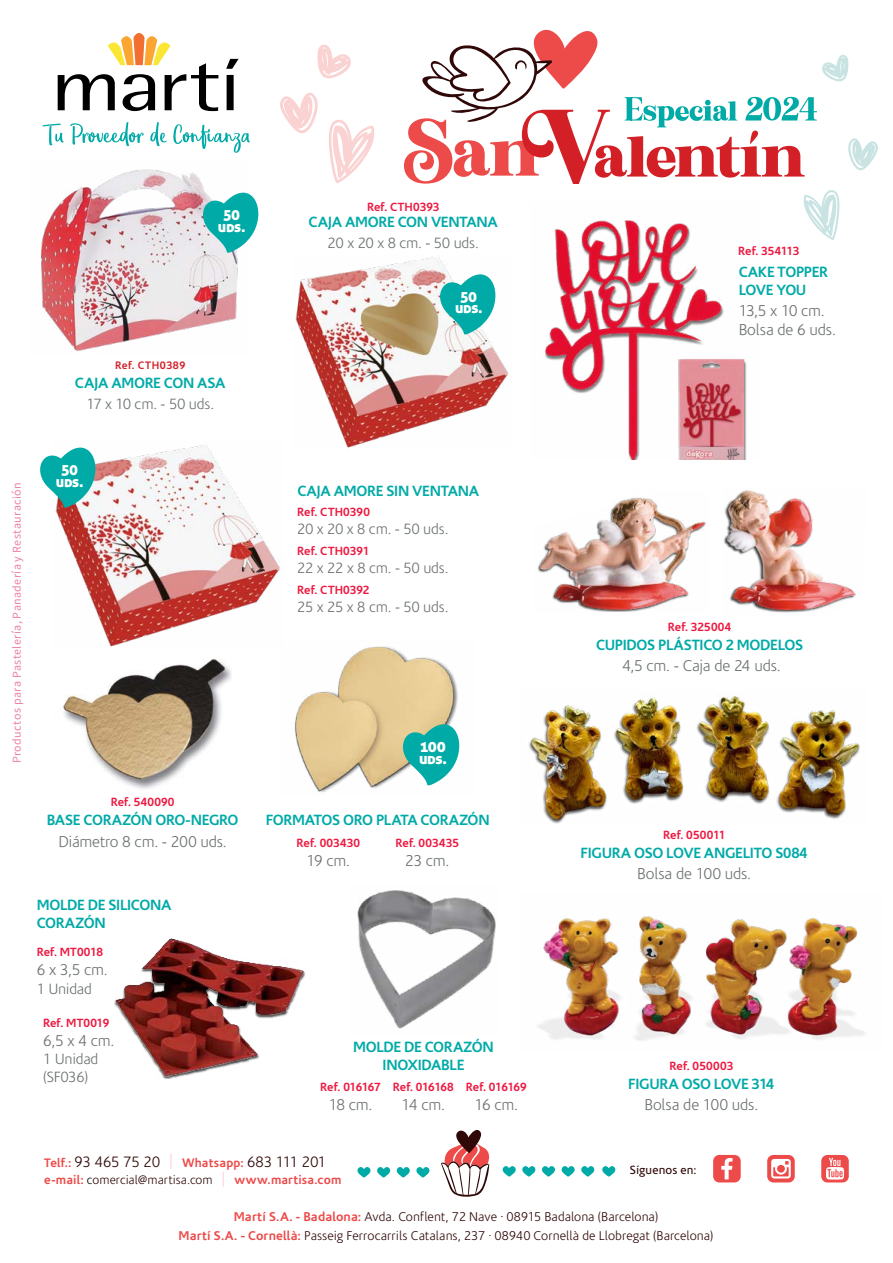
<style>
.page{position:relative;width:893px;height:1263px;background:#fff}
.page>*{position:absolute;margin:0;border:0;box-sizing:border-box;transform-origin:0 0}
.t1{font:300 15.9px/19px "Corisande";letter-spacing:-.02em;color:#6d7172}
.t2{font:15.3px/12px "Aller Display";letter-spacing:-.025em;color:#fff}
.t3{font:300 15.15px "Corisande";letter-spacing:-.015em;color:#300808}
.t4{font:700 15px/18px "Corisande";letter-spacing:-.02em;color:#00aaa7}
.t5{font:300 15px/18px "Corisande";letter-spacing:-.02em;color:#6d7172}
.t6{font:15px/11.7px "Aller Display";letter-spacing:-.025em;color:#fff;text-align:center}
.t7{font:300 12.9px/19.4px "Corisande";color:#300808;text-align:center}
.t8{font:700 12.45px "Corisande";letter-spacing:.01em;color:#ed4a4a}
.t9{font:700 12px "Corisande";letter-spacing:.005em;color:#ed1941}
.t10{font:12px "Source Sans Pro";letter-spacing:.03em;color:#ec83a0}
.t11{font:700 12px "Corisande";letter-spacing:-.025em;color:#ed1941}
.t12{font:12px "Corisande";letter-spacing:.01em;color:#300808}
.t13{font:700 10.95px "Corisande";letter-spacing:.04em;color:#d2232a}
.s1{font-weight:700;font-size:12.45px;color:#ed4a4a}
.s2{color:#fbd0d8}
.s3{font-weight:300;color:#000}
.s4{font-weight:300;color:#300808}
.s5{font-weight:300;font-size:15.15px;color:#fbd0d8}
.s6{font-weight:700;color:#ed4a4a}
</style>
<div class="page">
<svg style="left:43px;top:122px;width:207px;height:31px"></svg>
<svg style="left:58px;top:33px;width:181px;height:78px"></svg>
<svg style="left:713px;top:1155px;width:28px;height:27px"></svg>
<svg style="left:821px;top:1155px;width:28px;height:27px"></svg>
<svg style="left:767px;top:1155px;width:28px;height:27px"></svg>
<svg style="left:441px;top:1130px;width:49px;height:67px"></svg>
<svg style="left:475px;top:1168px;width:6px;height:27px"></svg>
<svg style="left:377px;top:1167px;width:13px;height:10px"></svg>
<svg style="left:416px;top:1167px;width:13px;height:10px"></svg>
<svg style="left:397px;top:1167px;width:13px;height:10px"></svg>
<svg style="left:357px;top:1167px;width:14px;height:10px"></svg>
<svg style="left:522px;top:1166px;width:13px;height:10px"></svg>
<svg style="left:562px;top:1166px;width:13px;height:10px"></svg>
<svg style="left:602px;top:1166px;width:13px;height:10px"></svg>
<svg style="left:503px;top:1166px;width:13px;height:10px"></svg>
<svg style="left:542px;top:1166px;width:13px;height:10px"></svg>
<svg style="left:581px;top:1166px;width:13px;height:10px"></svg>
<svg style="left:329px;top:120px;width:45px;height:63px"></svg>
<svg style="left:317px;top:45px;width:34px;height:33px"></svg>
<svg style="left:280px;top:93px;width:38px;height:40px"></svg>
<svg style="left:803px;top:190px;width:37px;height:50px"></svg>
<svg style="left:404px;top:29px;width:474px;height:155px"></svg>
<img style="left:56px;top:445px;width:224px;height:202px">
<svg style="left:40px;top:447px;width:55px;height:61px"></svg>
<img style="left:295px;top:257px;width:214px;height:191px">
<svg style="left:440px;top:274px;width:55px;height:60px"></svg>
<img style="left:41px;top:169px;width:205px;height:183px">
<svg style="left:203px;top:193px;width:55px;height:60px"></svg>
<img style="left:63px;top:658px;width:168px;height:131px">
<img style="left:114px;top:938px;width:192px;height:141px">
<img style="left:723px;top:490px;width:133px;height:123px">
<img style="left:537px;top:497px;width:169px;height:115px">
<img style="left:529px;top:694px;width:331px;height:130px">
<img style="left:538px;top:916px;width:327px;height:125px">
<img style="left:357px;top:890px;width:139px;height:139px">
<img style="left:294px;top:646px;width:166px;height:146px">
<svg style="left:403px;top:724px;width:56px;height:61px"></svg>
<img style="left:545px;top:220px;width:202px;height:240px">
<p class="t9" style="left:367px;top:200px;width:74px">Ref. CTH0393</p>
<p class="t6" style="left:218px;top:208px;width:29px">50 uds.</p>
<p class="t4" style="left:309px;top:213px;width:191px">CAJA AMORE CON VENTANA</p>
<p class="t5" style="left:328px;top:234px;width:153px">20 x 20 x 8 cm. - 50 uds.</p>
<p class="t13" style="left:115px;top:359px;width:72px">Ref. CTH0389</p>
<p class="t4" style="left:75px;top:374px;width:152px">CAJA AMORE CON ASA</p>
<p class="t5" style="left:86px;top:395px;width:129px">17 x 10 cm. - 50 uds.</p>
<p class="t6" style="left:455px;top:290px;width:29px">50 uds.</p>
<p class="t9" style="left:738px;top:244px;width:63px">Ref. 354113</p>
<p class="t4" style="left:739px;top:263px;width:91px">CAKE TOPPER<br>LOVE YOU</p>
<p class="t1" style="left:739px;top:302px;width:99px">13,5 x 10 cm.<br>Bolsa de 6 uds.</p>
<p class="t10" style="left:9px;top:763px;width:282px;rotate:-90deg">Productos para Pastelería, Panadería y Restauración</p>
<p class="t6" style="left:56px;top:463px;width:29px">50 uds.</p>
<p class="t9" style="left:111px;top:795px;width:65px">Ref. 540090</p>
<p class="t4" style="left:47px;top:811px;width:193px">BASE CORAZÓN ORO-NEGRO</p>
<p class="t1" style="left:58px;top:832px;width:170px">Diámetro 8 cm. - 200 uds.</p>
<p class="t4" style="left:37px;top:896px;width:136px">MOLDE DE SILICONA<br>CORAZÓN</p>
<p class="t1" style="left:37px;top:960px;width:73px">6 x 3,5 cm.</p>
<p class="t5" style="left:37px;top:980px;width:57px">1 Unidad</p>
<p class="t9" style="left:37px;top:945px;width:68px">Ref. MT0018</p>
<p class="t9" style="left:43px;top:1016px;width:68px">Ref. MT0019</p>
<p class="t1" style="left:43px;top:1031px;width:73px">6,5 x 4 cm.</p>
<p class="t5" style="left:43px;top:1050px;width:57px">1 Unidad (SF036)</p>
<p class="t4" style="left:297px;top:482px;width:183px">CAJA AMORE SIN VENTANA</p>
<p class="t5" style="left:297px;top:520px;width:153px">20 x 20 x 8 cm. - 50 uds.</p>
<p class="t5" style="left:297px;top:559px;width:153px">22 x 22 x 8 cm. - 50 uds.</p>
<p class="t5" style="left:297px;top:598px;width:153px">25 x 25 x 8 cm. - 50 uds.</p>
<p class="t9" style="left:297px;top:505px;width:74px">Ref. CTH0390</p>
<p class="t9" style="left:297px;top:544px;width:74px">Ref. CTH0391</p>
<p class="t9" style="left:297px;top:582px;width:74px">Ref. CTH0392</p>
<p class="t2" style="left:419px;top:740px;width:30px">100 uds.</p>
<p class="t4" style="left:266px;top:811px;width:225px">FORMATOS ORO PLATA CORAZÓN</p>
<p class="t9" style="left:297px;top:835px;width:65px">Ref. 003430</p>
<p class="t1" style="left:307px;top:851px;width:45px">19 cm.</p>
<p class="t9" style="left:396px;top:835px;width:65px">Ref. 003435</p>
<p class="t1" style="left:405px;top:851px;width:46px">23 cm.</p>
<p class="t4" style="left:353px;top:1038px;width:142px;text-align:center">MOLDE DE CORAZÓN<br>INOXIDABLE</p>
<p class="t1" style="left:329px;top:1095px;width:45px">18 cm.</p>
<p class="t1" style="left:402px;top:1095px;width:45px">14 cm.</p>
<p class="t1" style="left:475px;top:1095px;width:45px">16 cm.</p>
<p class="t11" style="left:320px;top:1080px;width:208px">Ref. 016167 Ref. 016168 Ref. 016169</p>
<p class="t9" style="left:668px;top:620px;width:65px">Ref. 325004</p>
<p class="t4" style="left:596px;top:636px;width:209px">CUPIDOS PLÁSTICO 2 MODELOS</p>
<p class="t1" style="left:622px;top:656px;width:160px">4,5 cm. - Caja de 24 uds.</p>
<p class="t9" style="left:663px;top:828px;width:64px">Ref. 050011</p>
<p class="t4" style="left:581px;top:844px;width:229px">FIGURA OSO LOVE ANGELITO S084</p>
<p class="t1" style="left:637px;top:865px;width:115px">Bolsa de 100 uds.</p>
<p class="t9" style="left:669px;top:1058px;width:65px">Ref. 050003</p>
<p class="t4" style="left:628px;top:1074px;width:148px">FIGURA OSO LOVE 314</p>
<p class="t1" style="left:644px;top:1095px;width:115px">Bolsa de 100 uds.</p>
<p class="t3" style="left:44px;top:1154px;width:283px"><span class="s1">Telf.:</span> 93 465 75 20 <span class="s2">|</span> <span class="s1">Whatsapp:</span> 683 111 201</p>
<p class="t8" style="left:44px;top:1172px;width:299px">e-mail: <span class="s3">c</span><span class="s4">omercial@martisa.com</span> <span class="s5">|</span> www.martisa.com</p>
<p class="t12" style="left:630px;top:1163px;width:68px">Síguenos en:</p>
<p class="t7" style="left:179px;top:1207px;width:536px"><span class="s6">Martí S.A. - Badalona:</span> Avda. Conflent, 72 Nave · 08915 Badalona (Barcelona)<br><span class="s6">Martí S.A. - Cornellà:</span> Passeig Ferrocarrils Catalans, 237 · 08940 Cornellà de Llobregat (Barcelona)</p>
</div>
